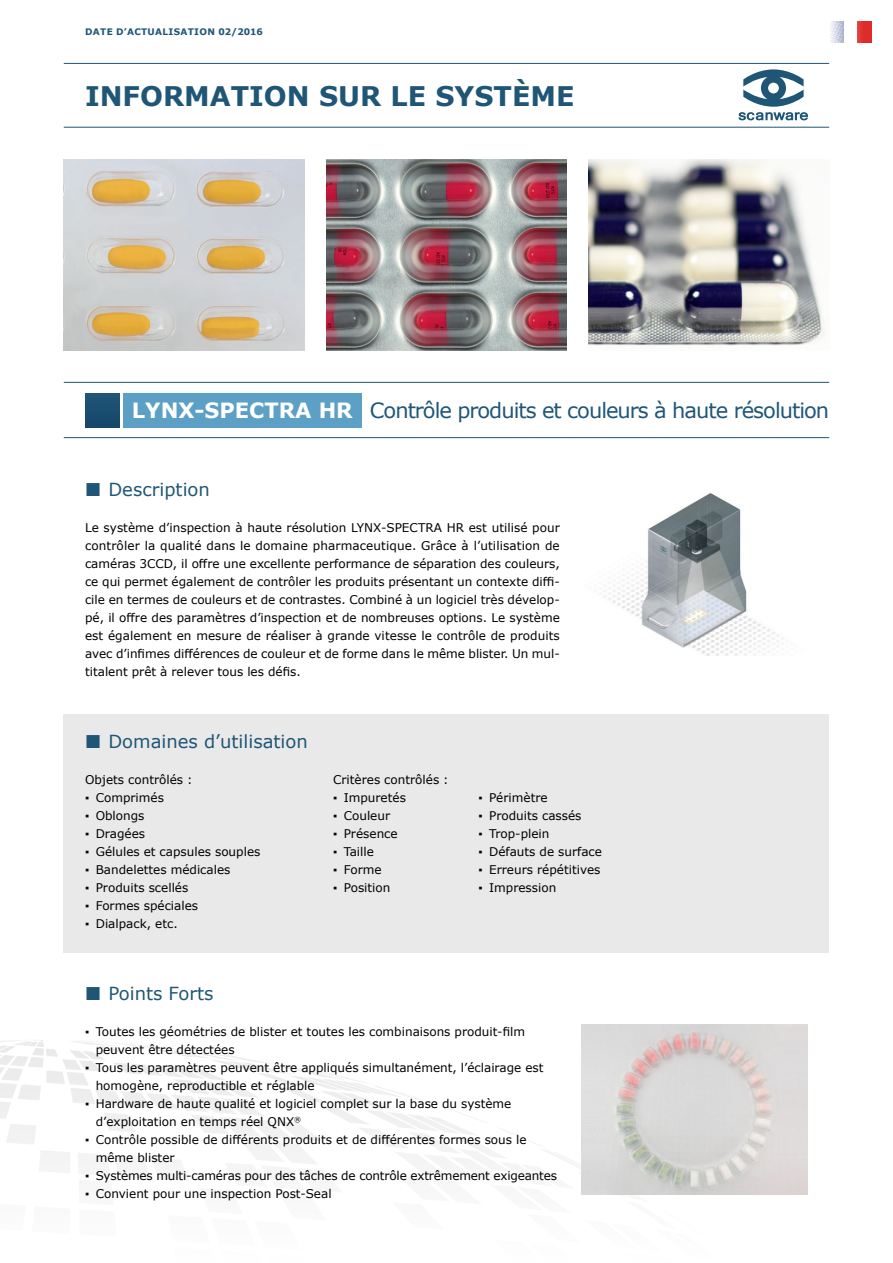
<style>
.page{position:relative;width:893px;height:1263px;background:#fff}
.page>*{position:absolute;margin:0;border:0;box-sizing:border-box;transform-origin:0 0}
.t1{font:700 27px "Verdana";color:#1f5676}
.t2{font:21px "Verdana";letter-spacing:-.045em;color:#1f5676}
.t3{font:700 21px "Verdana";color:#fff}
.t4{font:18px "Verdana";color:#1f5676}
.t5{font:12px/18px "Verdana";color:#000}
.t6{font:700 9px "Verdana";letter-spacing:.035em;color:#1f5676}
.s1{font-weight:700;color:#fff}
</style>
<div class="page">
<svg style="left:0;top:1040px;width:577px;height:124px"></svg>
<svg style="left:830px;top:21px;width:13px;height:22px"></svg>
<svg style="left:857px;top:21px;width:15px;height:22px"></svg>
<hr style="left:64px;top:127px;width:765px;height:1px;background:#1f5676">
<hr style="left:64px;top:63px;width:765px;height:1px;background:#1f5676">
<svg style="left:738px;top:69px;width:70px;height:51px"></svg>
<div style="left:64px;top:714px;width:765px;height:238px;background:#e9e9e9"></div>
<img style="left:600px;top:493px;width:184px;height:163px">
<img style="left:581px;top:1025px;width:227px;height:170px">
<hr style="left:64px;top:382px;width:765px;height:1px;background:#1f5676">
<hr style="left:64px;top:437px;width:765px;height:1px;background:#1f5676">
<img style="left:64px;top:159px;width:241px;height:192px">
<img style="left:326px;top:159px;width:241px;height:192px">
<img style="left:588px;top:159px;width:236px;height:187px">
<div style="left:123px;top:393px;width:238px;height:34px;background:#5ca0c5"></div>
<div style="left:85px;top:393px;width:34px;height:34px;background:#1a4d70"></div>
<p class="t6" style="left:85px;top:26px;width:179px">DATE D’ACTUALISATION 02/2016</p>
<h1 class="t1" style="left:85px;top:77px;width:146px">IN FORMATION</h1>
<h1 class="t1" style="left:319px;top:77px;width:253px">SUR LE SYSTÈME</h1>
<h2 class="t3" style="left:132px;top:396px;width:118px">LYNX-SPECT</h2>
<h2 class="t2" style="left:279px;top:396px;width:552px"><span class="s1">RA HR</span> Contrôle produits et couleurs à haute résolution</h2>
<h3 class="t4" style="left:108px;top:477px;width:103px">Description</h3>
<p class="t5" style="left:85px;top:518px;width:476px;text-align:justify">Le système d’inspection à haute résolution LYNX-SPECTRA HR est utilisé pour contrôler la qualité dans le domaine pharmaceutique. Grâce à l’utilisation de caméras 3CCD, il offre une excellente performance de séparation des couleurs, ce qui permet également de contrôler les produits présentant un contexte diffi&shy;cile en termes de couleurs et de contrastes. Combiné à un logiciel très dévelop&shy;pé, il offre des paramètres d’inspection et de nombreuses options. Le système est également en mesure de réaliser à grande vitesse le contrôle de produits avec d’infimes différences de couleur et de forme dans le même blister. Un mul&shy;titalent prêt à relever tous les défis.</p>
<h3 class="t4" style="left:108px;top:729px;width:201px">Domaines d’utilisation</h3>
<p class="t5" style="left:85px;top:770px;width:109px">Objets contrôlés :</p>
<p class="t5" style="left:85px;top:788px;width:80px">▪ Comprimés</p>
<p class="t5" style="left:85px;top:806px;width:61px">▪ Oblongs</p>
<p class="t5" style="left:85px;top:824px;width:62px">▪ Dragées</p>
<p class="t5" style="left:85px;top:842px;width:177px">▪ Gélules et capsules souples</p>
<p class="t5" style="left:85px;top:860px;width:147px">▪ Bandelettes médicales</p>
<p class="t5" style="left:85px;top:878px;width:105px">▪ Produits scellés</p>
<p class="t5" style="left:85px;top:896px;width:115px">▪ Formes spéciales</p>
<p class="t5" style="left:85px;top:914px;width:94px">▪ Dialpack, etc.</p>
<h3 class="t4" style="left:108px;top:981px;width:107px">Points Forts</h3>
<p class="t5" style="left:333px;top:770px;width:117px">Critères contrôlés :</p>
<p class="t5" style="left:333px;top:788px;width:74px">▪ Impuretés</p>
<p class="t5" style="left:333px;top:806px;width:59px">▪ Couleur</p>
<p class="t5" style="left:333px;top:824px;width:66px">▪ Présence</p>
<p class="t5" style="left:333px;top:842px;width:42px">▪ Taille</p>
<p class="t5" style="left:333px;top:860px;width:50px">▪ Forme</p>
<p class="t5" style="left:333px;top:878px;width:59px">▪ Position</p>
<p class="t5" style="left:478px;top:788px;width:71px">▪ Périmètre</p>
<p class="t5" style="left:478px;top:806px;width:104px">▪ Produits cassés</p>
<p class="t5" style="left:478px;top:824px;width:72px">▪ Trop-plein</p>
<p class="t5" style="left:478px;top:842px;width:125px">▪ Défauts de surface</p>
<p class="t5" style="left:478px;top:860px;width:123px">▪ Erreurs répétitives</p>
<p class="t5" style="left:478px;top:878px;width:79px">▪ Impression</p>
<p class="t5" style="left:96px;top:1022px;width:431px;text-indent:-11px">▪ Toutes les géométries de blister et toutes les combinaisons produit-film peuvent être détectées</p>
<p class="t5" style="left:96px;top:1058px;width:449px;text-indent:-11px">▪ Tous les paramètres peuvent être appliqués simultanément, l’éclairage est homogène, reproductible et réglable</p>
<p class="t5" style="left:96px;top:1094px;width:417px;text-indent:-11px">▪ Hardware de haute qualité et logiciel complet sur la base du système d’exploitation en temps réel QNX<sup>®</sup></p>
<p class="t5" style="left:96px;top:1130px;width:432px;text-indent:-11px">▪ Contrôle possible de différents produits et de différentes formes sous le même blister</p>
<p class="t5" style="left:85px;top:1166px;width:473px">▪ Systèmes multi-caméras pour des tâches de contrôle extrêmement exigeantes</p>
<p class="t5" style="left:85px;top:1184px;width:248px">▪ Convient pour une inspection Post-Seal</p>
</div>
